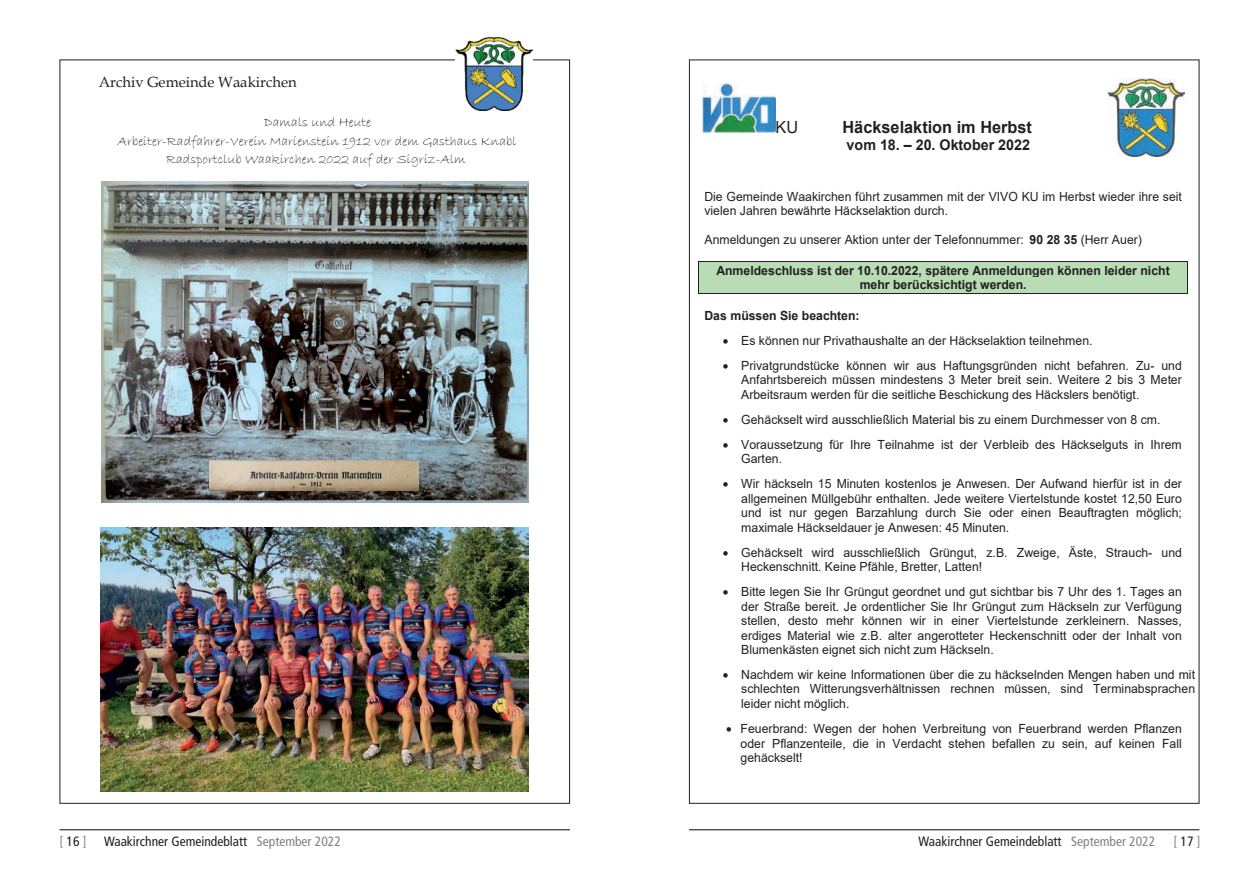
<style>
.page{position:relative;width:1259px;height:893px;background:#fff}
.page>*{position:absolute;margin:0;border:0;box-sizing:border-box;transform-origin:0 0}
.t1{font:700 16.8px "Arial";color:#231f20}
.t2{font:16.8px "Arial";color:#231f20}
.t3{font:14.7px "Book Antiqua";color:#231f20}
.t4{font:700 14.7px "Arial";color:#231f20}
.t5{font:13.65px/19.5px "Bradley Hand ITC";color:#231f20;text-align:center}
.t6{font:condensed 13.5px "Frutiger";color:#231f20}
.t7{font:condensed 13.5px "Frutiger";color:#808285}
.t8{font:12.6px/14.5px "Arial";color:#231f20;text-align:justify}
.t9{font:700 12.6px/14.5px "Arial";color:#231f20;text-align:center}
.t10{font:700 12.6px "Book Antiqua";letter-spacing:.005em;color:#000}
.t11{font:12.6px "Bradley Hand ITC";letter-spacing:.005em;color:#000}
.s1{font-weight:700}
.s2{color:#231f20}
.s3{color:#808285}
</style>
<div class="page">
<hr style="left:60px;top:829px;width:510px;height:1px;background:#231f20">
<hr style="left:689px;top:829px;width:510px;height:1px;background:#231f20">
<img style="left:101px;top:181px;width:427px;height:321px">
<img style="left:210px;top:461px;width:209px;height:29px">
<img style="left:101px;top:527px;width:427px;height:265px">
<img style="left:455px;top:37px;width:77px;height:74px">
<img style="left:1107px;top:78px;width:78px;height:79px">
<img style="left:702px;top:83px;width:73px;height:50px">
<div style="left:699px;top:262px;width:488px;height:15px;background:#b8dcb3"></div>
<hr style="left:699px;top:261px;width:488px;height:1px;background:#231f20">
<div style="left:699px;top:277px;width:488px;height:16px;background:#b8dcb3"></div>
<hr style="left:699px;top:293px;width:488px;height:1px;background:#231f20">
<svg style="left:698px;top:261px;width:1px;height:33px"></svg>
<svg style="left:1187px;top:261px;width:1px;height:33px"></svg>
<p class="t3" style="left:99px;top:71px;width:199px">Archiv Gemeinde Waakirchen</p>
<p class="t5" style="left:117px;top:113px;width:401px">Damals und Heute<br>Arbeiter-Radfahrer-Verein Marienstein 1912 vor dem Gasthaus Knabl</p>
<p class="t5" style="left:166px;top:150px;width:301px">Radsportclub Waakirchen 2022 auf der Sigriz-Alm</p>
<p class="t10" style="left:148px;top:76px;width:176px">Archiv Gemeinde Waakirchen</p>
<p class="t11" style="left:280px;top:147px;width:147px">Schaftlach 1927 und 2022</p>
<h1 class="t2" style="left:775px;top:115px;width:24px">KU</h1>
<h1 class="t1" style="left:842px;top:115px;width:191px">Häckselaktion im Herbst</h1>
<p class="t4" style="left:846px;top:135px;width:185px">vom 18. – 20. Oktober 2022</p>
<p class="t8" style="left:704px;top:189px;width:479px">Die Gemeinde Waakirchen führt zusammen mit der VIVO KU im Herbst wieder ihre seit vielen Jahren bewährte Häckselaktion durch.</p>
<p class="t8" style="left:704px;top:232px;width:439px">Anmeldungen zu unserer Aktion unter der Telefonnummer: <span class="s1">90 28 35</span> (Herr Auer)</p>
<p class="t9" style="left:716px;top:263px;width:455px">Anmeldeschluss ist der 10.10.2022, spätere Anmeldungen können leider nicht mehr berücksichtigt werden.</p>
<p class="t9" style="left:704px;top:308px;width:157px">Das müssen Sie beachten:</p>
<p class="t8" style="left:723px;top:333px;width:371px">• Es können nur Privathaushalte an der Häckselaktion teilnehmen.</p>
<p class="t8" style="left:741px;top:358px;width:442px;text-indent:-18px">• Privatgrundstücke können wir aus Haftungsgründen nicht befahren. Zu- und Anfahrtsbereich müssen mindestens 3 Meter breit sein. Weitere 2 bis 3 Meter Arbeitsraum werden für die seitliche Beschickung des Häckslers benötigt.</p>
<p class="t8" style="left:723px;top:412px;width:439px">• Gehäckselt wird ausschließlich Material bis zu einem Durchmesser von 8 cm.</p>
<p class="t8" style="left:741px;top:437px;width:442px;text-indent:-18px">• Voraussetzung für Ihre Teilnahme ist der Verbleib des Häckselguts in Ihrem<br>Garten.</p>
<p class="t8" style="left:741px;top:476px;width:442px;text-indent:-18px">• Wir häckseln 15 Minuten kostenlos je Anwesen. Der Aufwand hierfür ist in der allgemeinen Müllgebühr enthalten. Jede weitere Viertelstunde kostet 12,50 Euro und ist nur gegen Barzahlung durch Sie oder einen Beauftragten möglich; maximale Häckseldauer je Anwesen: 45 Minuten.</p>
<p class="t8" style="left:741px;top:545px;width:442px;text-indent:-18px">• Gehäckselt wird ausschließlich Grüngut, z.B. Zweige, Äste, Strauch- und<br>Heckenschnitt. Keine Pfähle, Bretter, Latten!</p>
<p class="t8" style="left:741px;top:584px;width:442px;text-indent:-18px">• Bitte legen Sie Ihr Grüngut geordnet und gut sichtbar bis 7 Uhr des 1. Tages an der Straße bereit. Je ordentlicher Sie Ihr Grüngut zum Häckseln zur Verfügung stellen, desto mehr können wir in einer Viertelstunde zerkleinern. Nasses, erdiges Material wie z.B. alter angerotteter Heckenschnitt oder der Inhalt von Blumenkästen eignet sich nicht zum Häckseln.</p>
<p class="t8" style="left:741px;top:667px;width:455px;text-indent:-18px">• Nachdem wir keine Informationen über die zu häckselnden Mengen haben und mit schlechten Witterungsverhältnissen rechnen müssen, sind Terminabsprachen leider nicht möglich.</p>
<p class="t8" style="left:740px;top:721px;width:443px;text-indent:-14px">• Feuerbrand: Wegen der hohen Verbreitung von Feuerbrand werden Pflanzen oder Pflanzenteile, die in Verdacht stehen befallen zu sein, auf keinen Fall gehäckselt!</p>
<p class="t7" style="left:60px;top:833px;width:29px">[<span class="s2">16</span>]</p>
<p class="t6" style="left:104px;top:833px;width:238px">Waakirchner Gemeindeblatt <span class="s3">September 2022</span></p>
<p class="t6" style="left:918px;top:833px;width:238px">Waakirchner Gemeindeblatt <span class="s3">September 2022</span></p>
<p class="t7" style="left:1173px;top:833px;width:29px">[<span class="s2">17</span>]</p>
</div>
